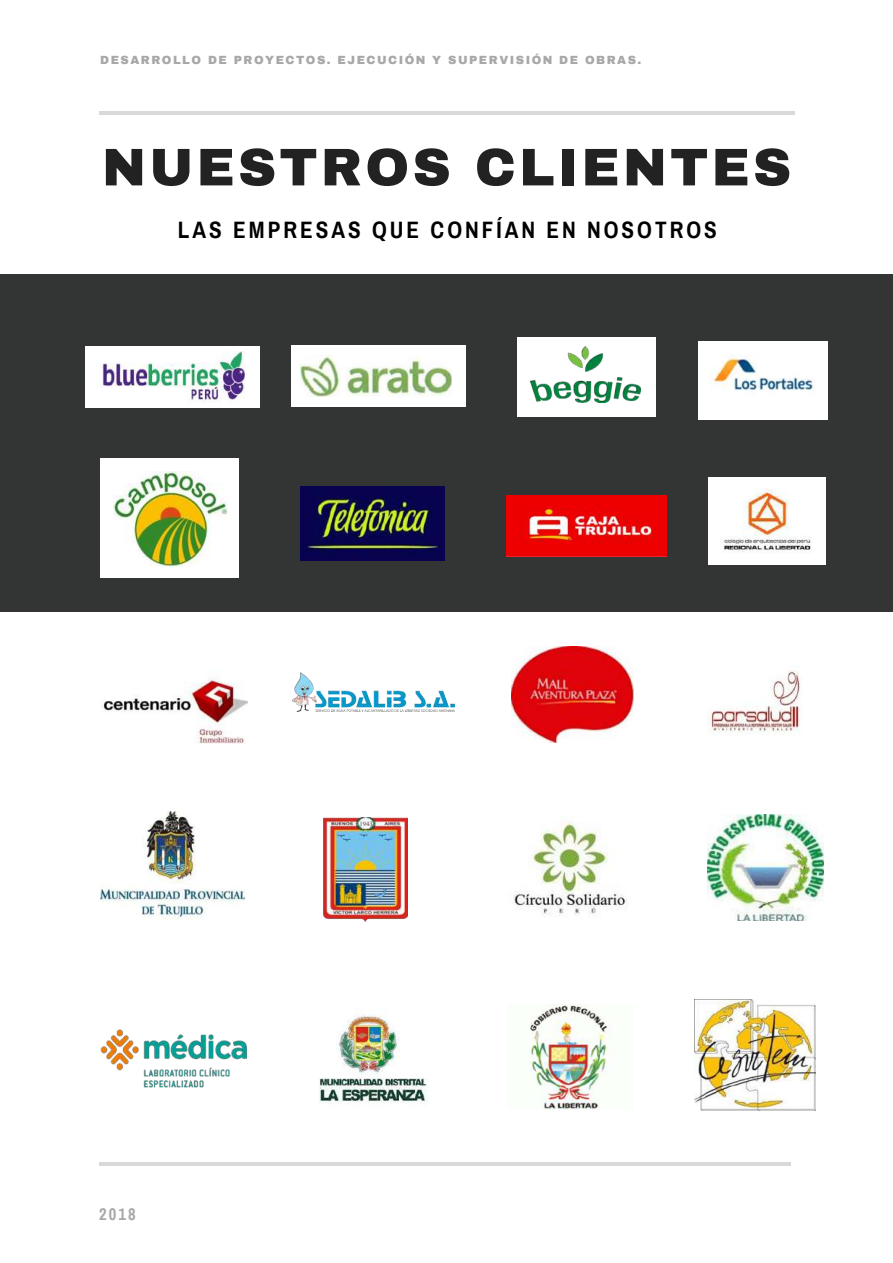
<style>
.page{position:relative;width:893px;height:1263px;background:#fff}
.page>*{position:absolute;margin:0;border:0;box-sizing:border-box;transform-origin:0 0}
.t1{font:900 52.95px "Archivo";letter-spacing:.06em;color:#222}
.t2{font:700 23.25px "Archivo Narrow";letter-spacing:.13em;color:#000}
.t3{font:700 16.5px "Archivo Narrow";color:#a8a8a8}
.t4{font:900 11.55px "Archivo";letter-spacing:.13em;color:#a8a8a8}
</style>
<div class="page">
<hr style="left:99px;top:111px;width:696px;height:4px;background:#d9d9d9">
<hr style="left:99px;top:1162px;width:692px;height:3px;background:#d9d9d9">
<div style="left:0;top:274px;width:893px;height:337px;background:#333434"></div>
<img style="left:101px;top:676px;width:147px;height:67px">
<img style="left:507px;top:495px;width:160px;height:61px">
<div style="left:517px;top:337px;width:138px;height:80px;background:#fff"></div>
<img style="left:530px;top:347px;width:111px;height:55px">
<img style="left:323px;top:817px;width:85px;height:104px">
<img style="left:100px;top:1029px;width:147px;height:59px">
<img style="left:319px;top:1014px;width:109px;height:89px">
<img style="left:511px;top:646px;width:123px;height:96px">
<img style="left:707px;top:671px;width:93px;height:64px">
<img style="left:100px;top:812px;width:144px;height:108px">
<img style="left:514px;top:822px;width:114px;height:94px">
<img style="left:707px;top:814px;width:116px;height:106px">
<img style="left:695px;top:1000px;width:120px;height:110px">
<img style="left:530px;top:1004px;width:81px;height:105px">
<img style="left:293px;top:672px;width:162px;height:40px">
<div style="left:86px;top:346px;width:174px;height:62px;background:#fff"></div>
<img style="left:99px;top:351px;width:146px;height:50px">
<img style="left:301px;top:486px;width:144px;height:75px">
<div style="left:292px;top:345px;width:174px;height:61px;background:#fff"></div>
<img style="left:301px;top:356px;width:151px;height:40px">
<div style="left:698px;top:341px;width:130px;height:79px;background:#fff"></div>
<img style="left:710px;top:355px;width:104px;height:35px">
<div style="left:100px;top:458px;width:139px;height:120px;background:#fff"></div>
<img style="left:114px;top:472px;width:113px;height:94px">
<img style="left:708px;top:477px;width:117px;height:87px">
<p class="t4" style="left:100px;top:54px;width:543px">DESARROLLO DE PROYECTOS. EJECUCIÓN Y SUPERVISIÓN DE OBRAS.</p>
<h1 class="t1" style="left:102px;top:139px;width:691px">NUESTROS CLIENTES</h1>
<h2 class="t2" style="left:178px;top:218px;width:540px">LAS EMPRESAS QUE CONFÍAN EN NOSOTROS</h2>
<h3 class="t3" style="left:99px;top:1205px;width:38px">2018</h3>
</div>
